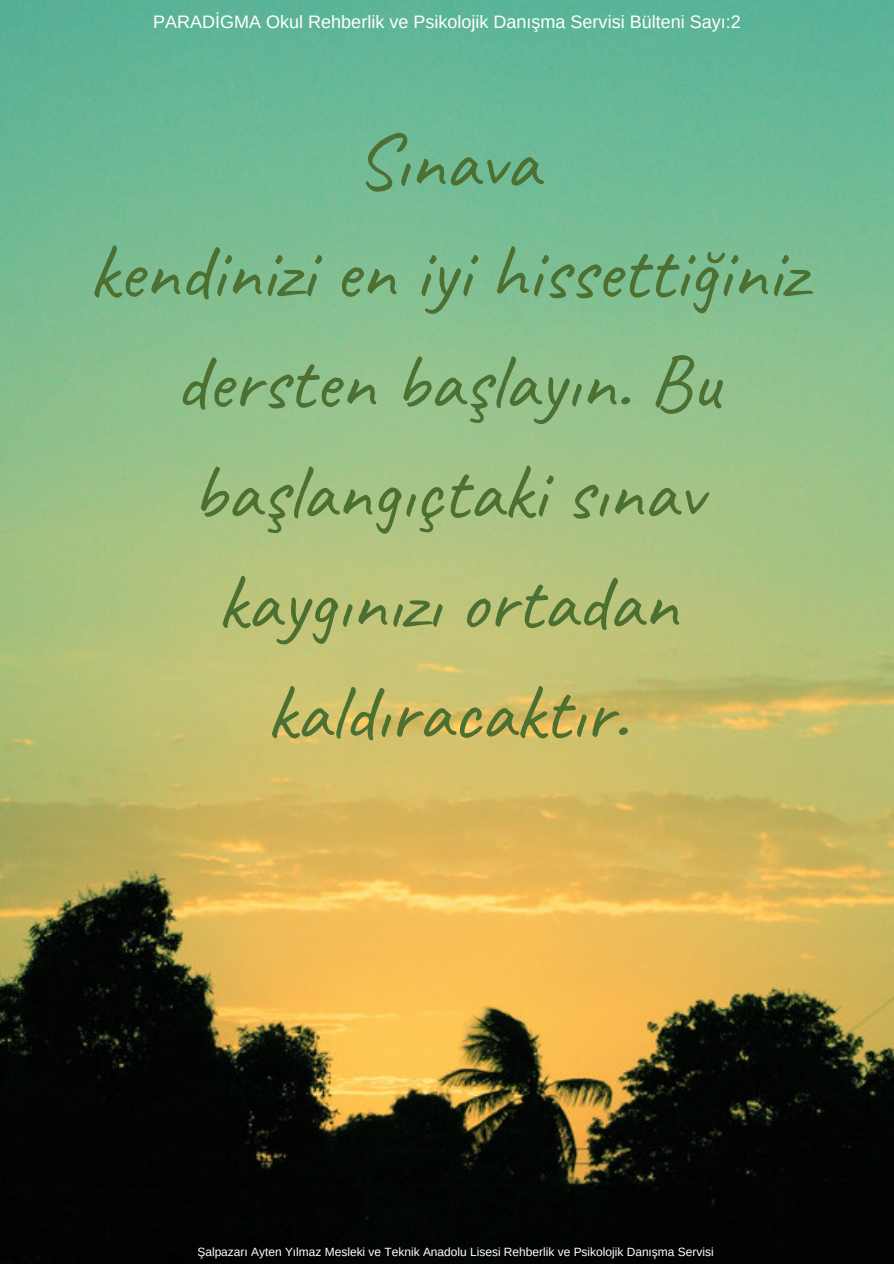
<style>
.page{position:relative;width:894px;height:1264px;background:#fff}
.page>*{position:absolute;margin:0;border:0;box-sizing:border-box;transform-origin:0 0}
.t1{font:79.05px/110.1px "Caveat";color:#4c7031;text-align:center}
.t2{font:18px "Arimo";color:#fff}
.t3{font:12px "Arimo";color:#fff}
</style>
<div class="page">
<img style="left:0;top:0;width:893px;height:1263px">
<p class="t2" style="left:153px;top:12px;width:589px">PARADİGMA Okul Rehberlik ve Psikolojik Danışma Servisi Bülteni Sayı:2</p>
<p class="t1" style="left:88px;top:106px;width:718px">Sınava<br>kendinizi en iyi hissettiğiniz dersten başlayın. Bu başlangıçtaki sınav kaygınızı ortadan kaldıracaktır.</p>
<p class="t3" style="left:197px;top:1244px;width:517px">Şalpazarı Ayten Yılmaz Mesleki ve Teknik Anadolu Lisesi Rehberlik ve Psikolojik Danışma Servisi</p>
</div>
